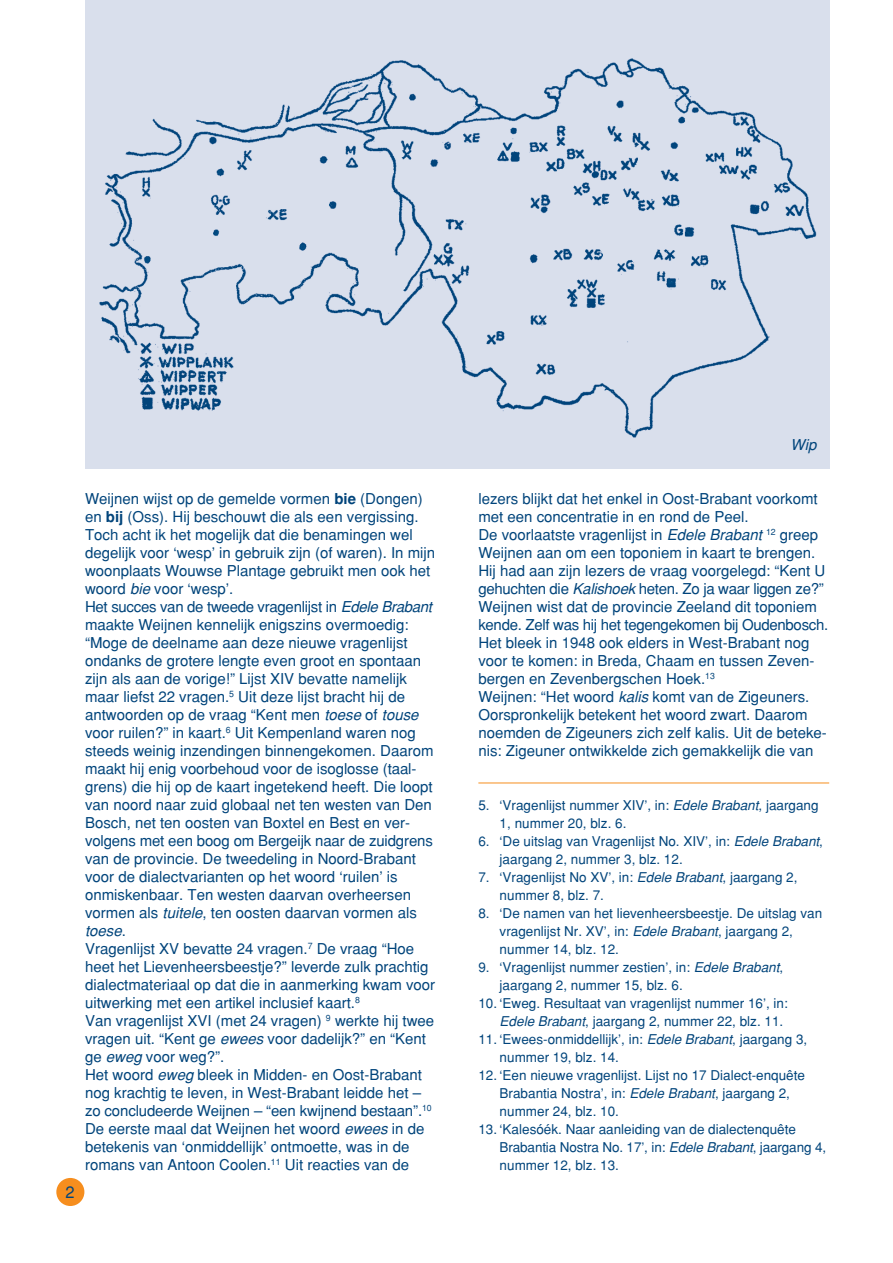
<style>
.page{position:relative;width:893px;height:1263px;background:#fff}
.page>*{position:absolute;margin:0;border:0;box-sizing:border-box;transform-origin:0 0}
.t1{font:16.5px "Helvetica";color:#00447b}
.t2{font:15px/18px "Helvetica";color:#00447b}
.t3{font:italic 15px "Helvetica";color:#00447b}
.t4{font:13.5px/18px "Helvetica";color:#00447b}
.s1{font-weight:700}
.s2{font-style:italic}
</style>
<div class="page">
<div style="left:56px;top:1178px;width:28px;height:28px;background:#f68e1e;border-radius:50%"></div>
<img style="left:85px;top:0;width:744px;height:468px">
<hr style="left:478px;top:783px;width:351px;height:1px;background:#f68e1e">
<p class="t1" style="left:66px;top:1183px;width:11px">2</p>
<p class="t2" style="left:85px;top:490px;width:352px">Weijnen wijst op de gemelde vormen <span class="s1">bie</span> (Dongen) en <span class="s1">bij</span> (Oss). Hij beschouwt die als een vergissing.<br>Toch acht ik het mogelijk dat die benamingen wel degelijk voor ‘wesp’ in gebruik zijn (of waren). In mijn woonplaats Wouwse Plantage gebruikt men ook het woord <span class="s2">bie</span> voor ‘wesp’.<br>Het succes van de tweede vragenlijst in <span class="s2">Edele Brabant </span>maakte Weijnen kennelijk enigszins overmoedig: “Moge de deelname aan deze nieuwe vragenlijst ondanks de grotere lengte even groot en spontaan zijn als aan de vorige!” Lijst XIV bevatte namelijk maar liefst 22 vragen.<sup>5</sup> Uit deze lijst bracht hij de antwoorden op de vraag “Kent men <span class="s2">toese</span> of <span class="s2">touse </span>voor ruilen?” in kaart.<sup>6</sup> Uit Kempenland waren nog steeds weinig inzendingen binnengekomen. Daarom maakt hij enig voorbehoud voor de isoglosse (taal&shy;grens) die hij op de kaart ingetekend heeft. Die loopt van noord naar zuid globaal net ten westen van Den Bosch, net ten oosten van Boxtel en Best en ver&shy;volgens met een boog om Bergeijk naar de zuidgrens van de provincie. De tweedeling in Noord-Brabant voor de dialectvarianten op het woord ‘ruilen’ is onmiskenbaar. Ten westen daarvan overheersen vormen als <span class="s2">tuitele</span>, ten oosten daarvan vormen als <span class="s2">toese</span>.<br>Vragenlijst XV bevatte 24 vragen.<sup>7</sup> De vraag “Hoe heet het Lievenheersbeestje?” leverde zulk prachtig dialectmateriaal op dat die in aanmerking kwam voor uitwerking met een artikel inclusief kaart.<sup>8<br></sup>Van vragenlijst XVI (met 24 vragen) <sup>9</sup> werkte hij twee vragen uit. “Kent ge <span class="s2">ewees</span> voor dadelijk?” en “Kent ge <span class="s2">eweg</span> voor weg?”.<br>Het woord <span class="s2">eweg</span> bleek in Midden- en Oost-Brabant nog krachtig te leven, in West-Brabant leidde het – zo concludeerde Weijnen – “een kwijnend bestaan”.<sup>10<br></sup>De eerste maal dat Weijnen het woord <span class="s2">ewees</span> in de betekenis van ‘onmiddellijk’ ontmoette, was in de romans van Antoon Coolen.<sup>11</sup> Uit reacties van de</p>
<p class="t3" style="left:791px;top:436px;width:27px">Wip</p>
<p class="t2" style="left:478px;top:490px;width:351px">lezers blijkt dat het enkel in Oost-Brabant voorkomt met een concentratie in en rond de Peel.<br>De voorlaatste vragenlijst in <span class="s2">Edele Brabant</span> <sup>12</sup> greep Weijnen aan om een toponiem in kaart te brengen.<br>Hij had aan zijn lezers de vraag voorgelegd: “Kent U gehuchten die <span class="s2">Kalishoek</span> heten. Zo ja waar liggen ze?” Weijnen wist dat de provincie Zeeland dit toponiem kende. Zelf was hij het tegengekomen bij Oudenbosch.<br>Het bleek in 1948 ook elders in West-Brabant nog voor te komen: in Breda, Chaam en tussen Zeven&shy;bergen en Zevenbergschen Hoek.<sup>13<br></sup>Weijnen: “Het woord <span class="s2">kalis</span> komt van de Zigeuners.<br>Oorspronkelijk betekent het woord zwart. Daarom noemden de Zigeuners zich zelf kalis. Uit de beteke&shy;nis: Zigeuner ontwikkelde zich gemakkelijk die van</p>
<p class="t4" style="left:500px;top:796px;width:320px;text-indent:-21px">5. ‘Vragenlijst nummer XIV’, in: <span class="s2">Edele Brabant</span>, jaargang<br>1, nummer 20, blz. 6.</p>
<p class="t4" style="left:500px;top:832px;width:325px;text-indent:-21px">6. ‘De uitslag van Vragenlijst No. XIV’, in: <span class="s2">Edele Brabant</span>, jaargang 2, nummer 3, blz. 12.</p>
<p class="t4" style="left:500px;top:868px;width:299px;text-indent:-21px">7. ‘Vragenlijst No XV’, in: <span class="s2">Edele Brabant</span>, jaargang 2, nummer 8, blz. 7.</p>
<p class="t4" style="left:500px;top:904px;width:324px;text-indent:-21px">8. ‘De namen van het lievenheersbeestje. De uitslag van vragenlijst Nr. XV’, in: <span class="s2">Edele Brabant</span>, jaargang 2, nummer 14, blz. 12.</p>
<p class="t4" style="left:500px;top:958px;width:285px;text-indent:-21px">9. ‘Vragenlijst nummer zestien’, in: <span class="s2">Edele Brabant</span>, jaargang 2, nummer 15, blz. 6.</p>
<p class="t4" style="left:500px;top:994px;width:290px;text-indent:-21px">10. ‘Eweg. Resultaat van vragenlijst nummer 16’, in:<br><span class="s2">Edele Brabant</span>, jaargang 2, nummer 22, blz. 11.</p>
<p class="t4" style="left:500px;top:1030px;width:309px;text-indent:-21px">11. ‘Ewees-onmiddellijk’, in: <span class="s2">Edele Brabant</span>, jaargang 3, nummer 19, blz. 14.</p>
<p class="t4" style="left:500px;top:1066px;width:307px;text-indent:-21px">12. ‘Een nieuwe vragenlijst. Lijst no 17 Dialect-enquête<br>Brabantia Nostra’, in: <span class="s2">Edele Brabant</span>, jaargang 2, nummer 24, blz. 10.</p>
<p class="t4" style="left:500px;top:1120px;width:328px;text-indent:-21px">13. ‘Kalesóék. Naar aanleiding van de dialectenquête<br>Brabantia Nostra No. 17’, in: <span class="s2">Edele Brabant</span>, jaargang 4, nummer 12, blz. 13.</p>
</div>
